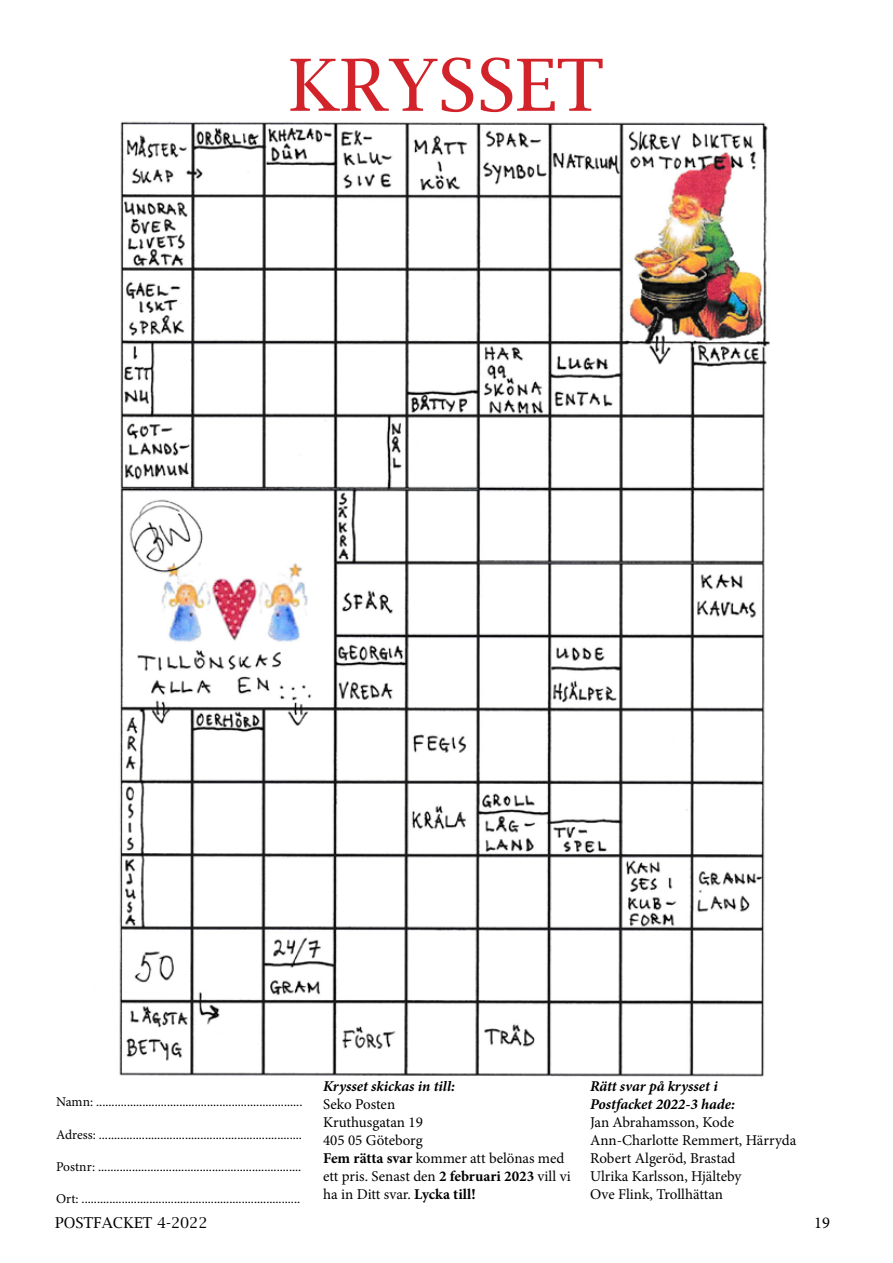
<style>
.page{position:relative;width:893px;height:1263px;background:#fff}
.page>*{position:absolute;margin:0;border:0;box-sizing:border-box;transform-origin:0 0}
.t1{font:72px "Lucida Bright";color:#d2232a}
.t2{font:16.5px "Minion Pro";color:#000}
.t3{font:15px/18px "Minion Pro";letter-spacing:-.005em;color:#000}
.t4{font:italic 700 15px/18px "Minion Pro";color:#000}
.t5{font:15px "Lucida Bright";color:#000}
.t6{font:13.5px "Minion Pro";color:#000}
.s1{font-weight:700}
</style>
<div class="page">
<img style="left:119px;top:121px;width:651px;height:956px">
<h1 class="t1" style="left:289px;top:44px;width:317px">KRYSSET</h1>
<p class="t6" style="left:56px;top:1093px;width:248px">Namn: ...................................................................</p>
<p class="t6" style="left:56px;top:1125px;width:247px">Adress: ..................................................................</p>
<p class="t6" style="left:56px;top:1157px;width:247px">Postnr: ..................................................................</p>
<p class="t6" style="left:56px;top:1190px;width:246px">Ort: .......................................................................</p>
<p class="t4" style="left:323px;top:1077px;width:133px">Krysset skickas in till:</p>
<p class="t3" style="left:323px;top:1095px;width:249px">Seko Posten<br>Kruthusgatan 19<br>405 05 Göteborg<br><span class="s1">Fem rätta svar</span> kommer att belönas med ett pris. Senast den <span class="s1">2 februari 2023</span> vill vi ha in Ditt svar. <span class="s1">Lycka till!</span></p>
<p class="t4" style="left:590px;top:1077px;width:147px">Rätt svar på krysset i<br>Postfacket 2022-3 hade:</p>
<p class="t3" style="left:590px;top:1113px;width:208px">Jan Abrahamsson, Kode<br>Ann-Charlotte Remmert, Härryda<br>Robert Algeröd, Brastad<br>Ulrika Karlsson, Hjälteby<br>Ove Flink, Trollhättan</p>
<p class="t5" style="left:55px;top:1214px;width:154px">POSTFACKET 4-2022</p>
<p class="t2" style="left:814px;top:1212px;width:17px">19</p>
</div>
